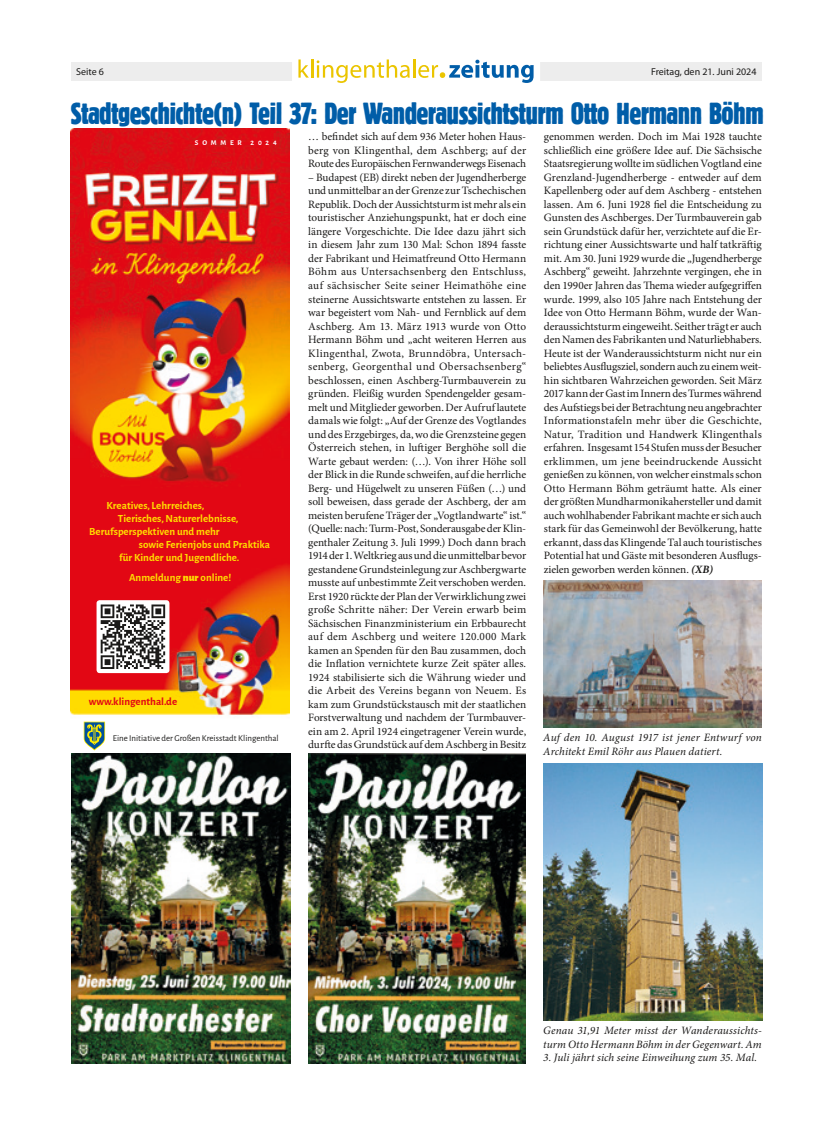
<style>
.page{position:relative;width:815px;height:1134px;background:#fff}
.page>*{position:absolute;margin:0;border:0;box-sizing:border-box;transform-origin:0 0}
.t1{font:31.75px "Block D Regu Extr Cond";letter-spacing:-.02em;color:#005da8}
.t2{font:11.25px/13.5px "Minion Pro";letter-spacing:-.01em;color:#1b1a19;text-align:justify}
.t3{font:italic 11.25px/13.5px "Minion Pro";letter-spacing:.01em;color:#1b1a19}
.t4{font:700 11px "Alegreya Sans";color:#ffdc00}
.t5{font:700 11px "Alegreya Sans";color:#e30614}
.t6{font:10px "Myriad Pro";color:#1b1a19}
.t7{font:8.88px "Alegreya Sans";color:#1b1a19}
.t8{font:700 7.25px "Alegreya Sans";letter-spacing:.515em;color:#fff}
.s1{font-weight:900}
.s2{font-weight:700;font-style:italic}
</style>
<div class="page">
<div style="left:71px;top:62px;width:691px;height:19px;background:#ededed"></div>
<div style="left:292px;top:53px;width:248px;height:44px;background:#fff"></div>
<svg style="left:298px;top:59px;width:236px;height:24px"></svg>
<img style="left:71px;top:754px;width:220px;height:309px">
<img style="left:71px;top:129px;width:218px;height:586px">
<div style="left:97px;top:600px;width:72px;height:73px;background:#fff;border-radius:3px"></div>
<svg style="left:100px;top:604px;width:66px;height:65px"></svg>
<svg style="left:101px;top:604px;width:64px;height:65px"></svg>
<svg style="left:83px;top:721px;width:23px;height:29px"></svg>
<img style="left:308px;top:753px;width:218px;height:310px">
<img style="left:543px;top:580px;width:219px;height:147px">
<img style="left:543px;top:764px;width:219px;height:257px">
<p class="t6" style="left:76px;top:65px;width:29px">Seite 6</p>
<p class="t6" style="left:651px;top:65px;width:107px">Freitag, den 21. Juni 2024</p>
<h1 class="t1" style="left:71px;top:97px;width:695px">Stadtgeschichte(n) Teil 37: Der Wanderaussichtsturm Otto Hermann Böhm</h1>
<p class="t8" style="left:195px;top:137px;width:83px">SOMMER 2024</p>
<p class="t4" style="left:106px;top:498px;width:99px">Kreatives, Lehrreiches,</p>
<p class="t4" style="left:118px;top:511px;width:122px">Tierisches, Naturerlebnisse,</p>
<p class="t4" style="left:89px;top:524px;width:132px">Berufsperspektiven und mehr</p>
<p class="t4" style="left:139px;top:537px;width:133px">sowie Ferienjobs und Praktika</p>
<p class="t4" style="left:119px;top:550px;width:122px">für Kinder und Jugendliche.</p>
<p class="t4" style="left:129px;top:569px;width:104px">Anmeldung <span class="s1">nur</span> online!</p>
<p class="t5" style="left:89px;top:693px;width:90px">www.klingenthal.de</p>
<p class="t7" style="left:113px;top:732px;width:168px">Eine Initiative der Großen Kreisstadt Klingenthal</p>
<p class="t2" style="left:308px;top:130px;width:219px">… befindet sich auf dem 936 Meter hohen Haus&shy;berg von Klingenthal, dem Aschberg; auf der Route des Europäischen Fernwanderwegs Eisenach</p>
<p class="t2" style="left:308px;top:171px;width:219px">– Budapest (EB) direkt neben der Jugendherberge und unmittelbar an der Grenze zur Tschechischen Republik. Doch der Aussichtsturm ist mehr als ein touristischer Anziehungspunkt, hat er doch eine längere Vorgeschichte. Die Idee dazu jährt sich in diesem Jahr zum 130 Mal: Schon 1894 fasste der Fabrikant und Heimatfreund Otto Hermann Böhm aus Untersachsenberg den Entschluss, auf sächsischer Seite seiner Heimathöhe eine steinerne Aussichtswarte entstehen zu lassen. Er war begeistert vom Nah- und Fernblick auf dem Aschberg. Am 13. März 1913 wurde von Otto Hermann Böhm und „acht weiteren Herren aus Klingenthal, Zwota, Brunndöbra, Untersach&shy;senberg, Georgenthal und Obersachsenberg“ beschlossen, einen Aschberg-Turmbauverein zu gründen. Fleißig wurden Spendengelder gesam&shy;melt und Mitglieder geworben. Der Aufruf lautete damals wie folgt: „Auf der Grenze des Vogtlandes und des Erzgebirges, da, wo die Grenzsteine gegen Österreich stehen, in luftiger Berghöhe soll die Warte gebaut werden: (…). Von ihrer Höhe soll der Blick in die Runde schweifen, auf die herrliche Berg- und Hügelwelt zu unseren Füßen (…) und soll beweisen, dass gerade der Aschberg, der am meisten berufene Träger der „Vogtlandwarte“ ist.“ (Quelle: nach: Turm-Post, Sonderausgabe der Klin&shy;genthaler Zeitung 3. Juli 1999.) Doch dann brach 1914 der 1. Weltkrieg aus und die unmittelbar bevor gestandene Grundsteinlegung zur Aschbergwarte musste auf unbestimmte Zeit verschoben werden.<br>Erst 1920 rückte der Plan der Verwirklichung zwei große Schritte näher: Der Verein erwarb beim Sächsischen Finanzministerium ein Erbbaurecht auf dem Aschberg und weitere 120.000 Mark kamen an Spenden für den Bau zusammen, doch die Inflation vernichtete kurze Zeit später alles.<br>1924 stabilisierte sich die Währung wieder und die Arbeit des Vereins begann von Neuem. Es kam zum Grundstückstausch mit der staatlichen Forstverwaltung und nachdem der Turmbauver&shy;ein am 2. April 1924 eingetragener Verein wurde, durfte das Grundstück auf dem Aschberg in Besitz</p>
<p class="t2" style="left:544px;top:130px;width:219px">genommen werden. Doch im Mai 1928 tauchte schließlich eine größere Idee auf. Die Sächsische Staatsregierung wollte im südlichen Vogtland eine Grenzland-Jugendherberge - entweder auf dem Kapellenberg oder auf dem Aschberg - entstehen lassen. Am 6. Juni 1928 fiel die Entscheidung zu Gunsten des Aschberges. Der Turmbauverein gab sein Grundstück dafür her, verzichtete auf die Er&shy;richtung einer Aussichtswarte und half tatkräftig mit. Am 30. Juni 1929 wurde die „Jugendherberge Aschberg“ geweiht. Jahrzehnte vergingen, ehe in den 1990er Jahren das Thema wieder aufgegriffen wurde. 1999, also 105 Jahre nach Entstehung der Idee von Otto Hermann Böhm, wurde der Wan&shy;deraussichtsturm eingeweiht. Seither trägt er auch den Namen des Fabrikanten und Naturliebhabers.<br>Heute ist der Wanderaussichtsturm nicht nur ein beliebtes Ausflugsziel, sondern auch zu einem weit&shy;hin sichtbaren Wahrzeichen geworden. Seit März 2017 kann der Gast im Innern des Turmes während des Aufstiegs bei der Betrachtung neu angebrachter Informationstafeln mehr über die Geschichte, Natur, Tradition und Handwerk Klingenthals erfahren. Insgesamt 154 Stufen muss der Besucher erklimmen, um jene beeindruckende Aussicht genießen zu können, von welcher einstmals schon Otto Hermann Böhm geträumt hatte. Als einer der größten Mundharmonikahersteller und damit auch wohlhabender Fabrikant machte er sich auch stark für das Gemeinwohl der Bevölkerung, hatte erkannt, dass das Klingende Tal auch touristisches Potential hat und Gäste mit besonderen Ausflugs&shy;zielen geworben werden können. <span class="s2">(XB)</span></p>
<p class="t3" style="left:543px;top:731px;width:220px">Auf den 10. August 1917 ist jener Entwurf von<br>Architekt Emil Röhr aus Plauen datiert.</p>
<p class="t3" style="left:543px;top:1024px;width:220px">Genau 31,91 Meter misst der Wanderaussichts&shy;turm Otto Hermann Böhm in der Gegenwart. Am</p>
<p class="t3" style="left:543px;top:1051px;width:215px">3. Juli jährt sich seine Einweihung zum 35. Mal.</p>
</div>
